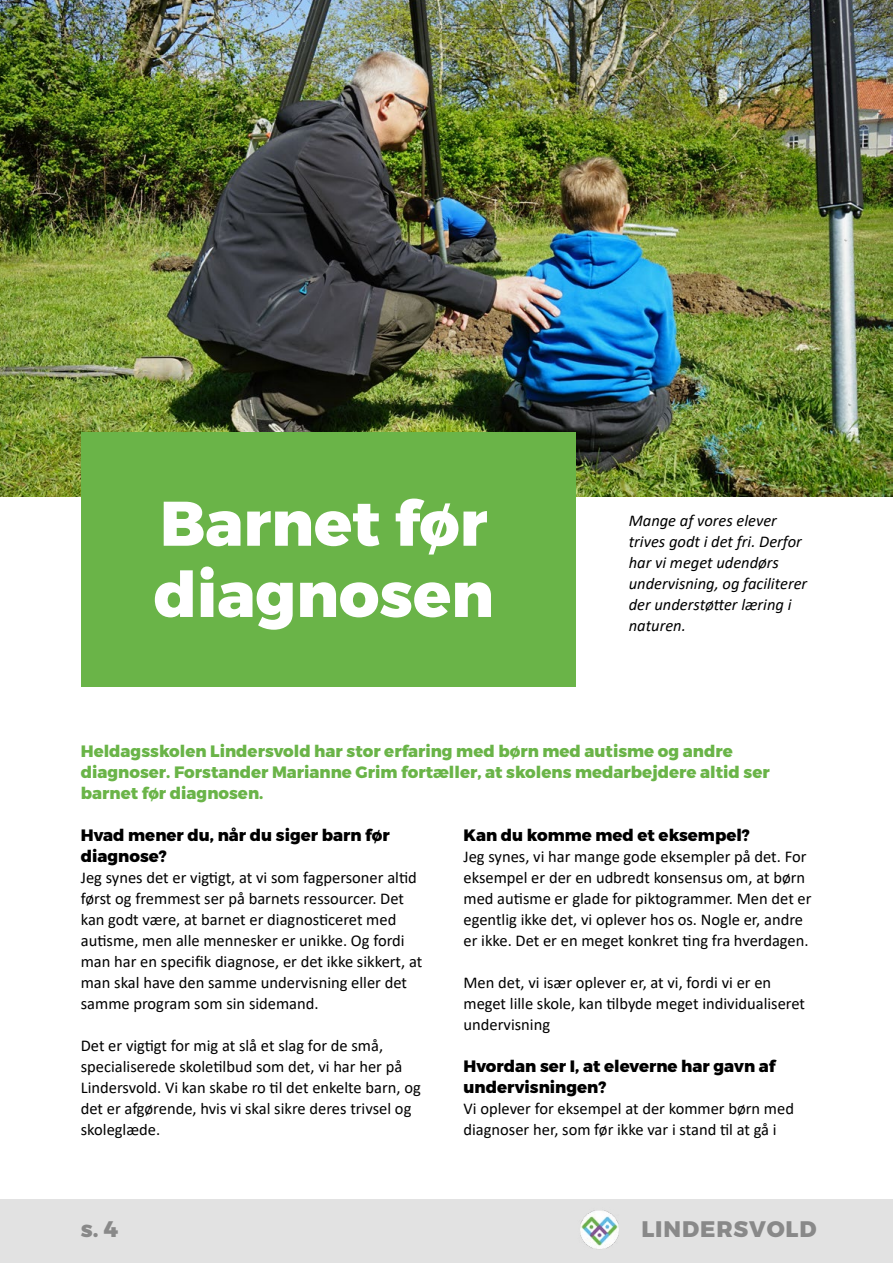
<style>
.page{position:relative;width:893px;height:1263px;background:#fff}
.page>*{position:absolute;margin:0;border:0;box-sizing:border-box;transform-origin:0 0}
.t1{font:62.85px/71.2px "Trueno Ex Bd";color:#fff}
.t2{font:22.5px "Trueno Ex Bd";letter-spacing:.04em;color:#898989}
.t3{font:16.5px/21px "Calibri";color:#000}
.t4{font:16.5px/21px "Trueno Ex Bd";color:#6ab448}
.t5{font:italic 16.5px/21px "Calibri";color:#000}
.t6{font:16.5px/21px "Trueno Ex Bd";color:#000}
</style>
<div class="page">
<img style="left:0;top:0;width:893px;height:497px">
<div style="left:81px;top:432px;width:494px;height:255px;background:#6ab448"></div>
<div style="left:0;top:1199px;width:893px;height:64px;background:#e2e2e2"></div>
<img style="left:580px;top:1210px;width:39px;height:39px">
<h1 class="t1" style="left:154px;top:489px;width:342px">Barnet før diagnosen</h1>
<p class="t5" style="left:629px;top:509px;width:180px">Mange af vores elever trives godt i det fri. Derfor har vi meget udendørs undervisning, og faciliterer der understøtter læring i naturen.</p>
<p class="t4" style="left:81px;top:741px;width:690px">Heldagsskolen Lindersvold har stor erfaring med børn med autisme og andre diagnoser. Forstander Marianne Grim fortæller, at skolens medarbejdere altid ser barnet før diagnosen.</p>
<p class="t6" style="left:81px;top:825px;width:310px">Hvad mener du, når du siger barn før diagnose?</p>
<p class="t3" style="left:81px;top:866px;width:343px">Jeg synes det er vigtigt, at vi som fagpersoner altid først og fremmest ser på barnets ressourcer. Det kan godt være, at barnet er diagnosticeret med autisme, men alle mennesker er unikke. Og fordi man har en specifik diagnose, er det ikke sikkert, at man skal have den samme undervisning eller det samme program som sin sidemand.</p>
<p class="t3" style="left:81px;top:1034px;width:342px">Det er vigtigt for mig at slå et slag for de små, specialiserede skoletilbud som det, vi har her på Lindersvold. Vi kan skabe ro til det enkelte barn, og det er afgørende, hvis vi skal sikre deres trivsel og skoleglæde.</p>
<p class="t6" style="left:463px;top:825px;width:288px">Kan du komme med et eksempel?</p>
<p class="t3" style="left:463px;top:845px;width:350px">Jeg synes, vi har mange gode eksempler på det. For eksempel er der en udbredt konsensus om, at børn med autisme er glade for piktogrammer. Men det er egentlig ikke det, vi oplever hos os. Nogle er, andre er ikke. Det er en meget konkret ting fra hverdagen.</p>
<p class="t3" style="left:463px;top:971px;width:343px">Men det, vi især oplever er, at vi, fordi vi er en meget lille skole, kan tilbyde meget individualiseret undervisning</p>
<p class="t6" style="left:463px;top:1056px;width:314px">Hvordan ser I, at eleverne har gavn af undervisningen?</p>
<p class="t3" style="left:463px;top:1097px;width:332px">Vi oplever for eksempel at der kommer børn med diagnoser her, som før ikke var i stand til at gå i</p>
<h2 class="t2" style="left:81px;top:1215px;width:39px">s. 4</h2>
<h2 class="t2" style="left:641px;top:1215px;width:177px">LINDERSVOLD</h2>
</div>
